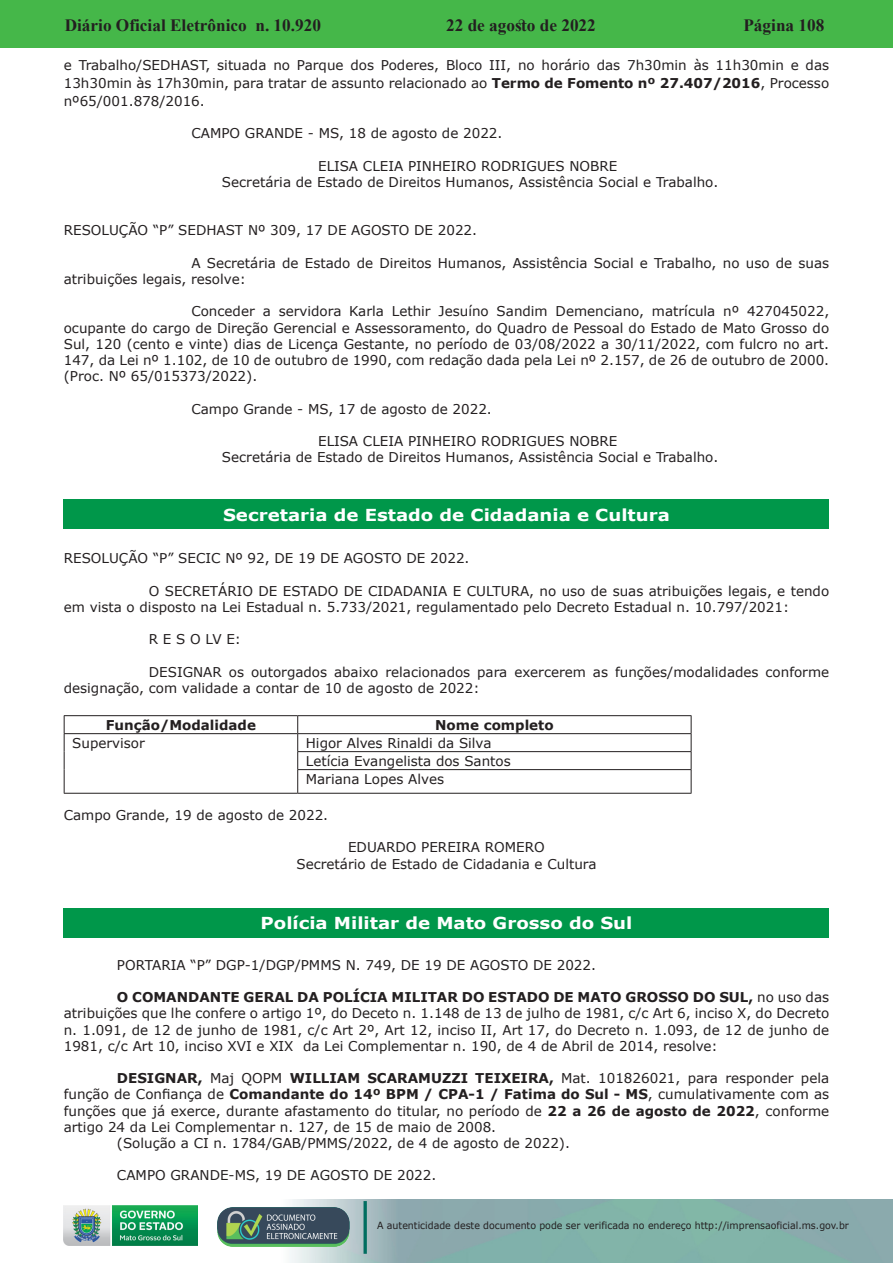
<style>
.page{position:relative;width:893px;height:1263px;background:#fff}
.page>*{position:absolute;margin:0;border:0;box-sizing:border-box;transform-origin:0 0}
.t1{font:700 17.25px "Times New Roman";color:#231f20}
.Atos_Pessoal_Executi{font:700 16.5px "Verdana";color:#fff;scale:1.1 1}
.Normal_wrd_87{font:13.5px/16.2px "Verdana";color:#231f20;text-align:justify}
.Normal_wrd_15{font:13.5px/16.2px "Verdana";color:#231f20}
.Normal_wrd_62{font:13.5px/16.2px "Verdana";color:#231f20}
.Normal_wrd_13{font:13.5px/18px "Verdana";color:#231f20;text-align:justify}
.Título_5_wrd_2{font:13.5px "Verdana";color:#231f20}
.Normal_wrd_62-2{font:700 13.5px "Verdana";color:#231f20}
.t2{font:9.9px "Verdana";color:#231f20;scale:.95 1}
.s1{font-weight:700}
</style>
<div class="page">
<div style="left:0;top:0;width:893px;height:48px;background:#45b749"></div>
<img style="left:63px;top:1199px;width:830px;height:64px">
<img style="left:364px;top:1202px;width:2px;height:51px">
<img style="left:218px;top:1207px;width:132px;height:39px">
<img style="left:64px;top:1205px;width:134px;height:41px">
<div style="left:64px;top:499px;width:765px;height:30px;background:#00974a"></div>
<hr style="left:64px;top:715px;width:234px;height:1px;background:#231f20">
<hr style="left:298px;top:715px;width:393px;height:1px;background:#231f20">
<hr style="left:64px;top:733px;width:234px;height:1px;background:#231f20">
<hr style="left:298px;top:733px;width:393px;height:1px;background:#231f20">
<hr style="left:297px;top:751px;width:394px;height:1px;background:#231f20">
<svg style="left:64px;top:716px;width:1px;height:77px"></svg>
<hr style="left:297px;top:769px;width:394px;height:1px;background:#231f20">
<svg style="left:297px;top:716px;width:1px;height:77px"></svg>
<svg style="left:691px;top:716px;width:1px;height:77px"></svg>
<hr style="left:64px;top:793px;width:234px;height:1px;background:#231f20">
<hr style="left:298px;top:793px;width:393px;height:1px;background:#231f20">
<div style="left:64px;top:908px;width:765px;height:29px;background:#00974a"></div>
<p class="t1" style="left:65px;top:13px;width:258px">Diário Oficial Eletrônico n. 10.920</p>
<p class="t1" style="left:446px;top:13px;width:151px">22 de agosto de 2022</p>
<p class="t1" style="left:743px;top:13px;width:82px">Página 108</p>
<p class="Normal_wrd_13" style="left:64px;top:56px;width:767px">e Trabalho/SEDHAST, situada no Parque dos Poderes, Bloco III, no horário das 7h30min às 11h30min e das 13h30min às 17h30min, para tratar de assunto relacionado ao <span class="s1">Termo de Fomento nº 27.407/2016</span>, Processo nº65/001.878/2016.</p>
<p class="Normal_wrd_13" style="left:191px;top:124px;width:313px">CAMPO GRANDE - MS, 18 de agosto de 2022.</p>
<p class="Normal_wrd_13" style="left:318px;top:157px;width:301px">ELISA CLEIA PINHEIRO RODRIGUES NOBRE</p>
<p class="Normal_wrd_13" style="left:222px;top:173px;width:498px">Secretária de Estado de Direitos Humanos, Assistência Social e Trabalho.</p>
<p class="Normal_wrd_15" style="left:64px;top:222px;width:415px">RESOLUÇÃO “P” SEDHAST Nº 309, 17 DE AGOSTO DE 2022.</p>
<p class="Normal_wrd_15" style="left:64px;top:255px;width:767px;text-indent:128px">A Secretária de Estado de Direitos Humanos, Assistência Social e Trabalho, no uso de suas atribuições legais, resolve:</p>
<p class="Normal_wrd_15" style="left:64px;top:303px;width:767px;text-align:justify;text-indent:128px">Conceder a servidora Karla Lethir Jesuíno Sandim Demenciano, matrícula nº 427045022, ocupante do cargo de Direção Gerencial e Assessoramento, do Quadro de Pessoal do Estado de Mato Grosso do Sul, 120 (cento e vinte) dias de Licença Gestante, no período de 03/08/2022 a 30/11/2022, com fulcro no art.<br>147, da Lei nº 1.102, de 10 de outubro de 1990, com redação dada pela Lei nº 2.157, de 26 de outubro de 2000. (Proc. Nº 65/015373/2022).</p>
<p class="Normal_wrd_15" style="left:191px;top:401px;width:302px">Campo Grande - MS, 17 de agosto de 2022.</p>
<p class="Normal_wrd_15" style="left:318px;top:433px;width:301px">ELISA CLEIA PINHEIRO RODRIGUES NOBRE</p>
<p class="Normal_wrd_15" style="left:222px;top:449px;width:498px">Secretária de Estado de Direitos Humanos, Assistência Social e Trabalho.</p>
<p class="Atos_Pessoal_Executi" style="left:223px;top:503px;width:408px">Secretaria de Estado de Cidadania e Cultura</p>
<p class="Normal_wrd_62" style="left:64px;top:550px;width:407px">RESOLUÇÃO “P” SECIC Nº 92, DE 19 DE AGOSTO DE 2022.</p>
<p class="Normal_wrd_62" style="left:64px;top:583px;width:767px;text-indent:85px">O SECRETÁRIO DE ESTADO DE CIDADANIA E CULTURA, no uso de suas atribuições legais, e tendo em vista o disposto na Lei Estadual n. 5.733/2021, regulamentado pelo Decreto Estadual n. 10.797/2021:</p>
<p class="Normal_wrd_62" style="left:149px;top:631px;width:94px">R E S O LV E:</p>
<p class="Normal_wrd_62" style="left:64px;top:664px;width:767px;text-indent:85px">DESIGNAR os outorgados abaixo relacionados para exercerem as funções/modalidades conforme designação, com validade a contar de 10 de agosto de 2022:</p>
<p class="Normal_wrd_62-2" style="left:106px;top:715px;width:152px">Função/Modalidade</p>
<p class="Normal_wrd_62-2" style="left:435px;top:715px;width:120px">Nome completo</p>
<p class="Normal_wrd_62" style="left:72px;top:735px;width:74px">Supervisor</p>
<p class="Normal_wrd_62" style="left:306px;top:735px;width:187px">Higor Alves Rinaldi da Silva</p>
<p class="Normal_wrd_62" style="left:306px;top:753px;width:206px">Letícia Evangelista dos Santos</p>
<p class="Normal_wrd_62" style="left:306px;top:771px;width:140px">Mariana Lopes Alves</p>
<p class="Normal_wrd_62" style="left:64px;top:807px;width:266px">Campo Grande, 19 de agosto de 2022.</p>
<p class="Normal_wrd_62" style="left:348px;top:839px;width:198px">EDUARDO PEREIRA ROMERO</p>
<p class="Normal_wrd_62" style="left:296px;top:855px;width:301px">Secretário de Estado de Cidadania e Cultura</p>
<p class="Atos_Pessoal_Executi" style="left:261px;top:911px;width:340px">Polícia Militar de Mato Grosso do Sul</p>
<p class="Título_5_wrd_2" style="left:117px;top:955px;width:481px">PORTARIA “P” DGP-1/DGP/PMMS N. 749, DE 19 DE AGOSTO DE 2022.</p>
<p class="Normal_wrd_87" style="left:64px;top:989px;width:767px;text-indent:53px"><span class="s1">O COMANDANTE GERAL DA POLÍCIA MILITAR DO ESTADO DE MATO GROSSO DO SUL,</span> no uso das atribuições que lhe confere o artigo 1º, do Deceto n. 1.148 de 13 de julho de 1981, c/c Art 6, inciso X, do Decreto n. 1.091, de 12 de junho de 1981, c/c Art 2º, Art 12, inciso II, Art 17, do Decreto n. 1.093, de 12 de junho de 1981, c/c Art 10, inciso XVI e XIX da Lei Complementar n. 190, de 4 de Abril de 2014, resolve:</p>
<p class="Normal_wrd_87" style="left:64px;top:1070px;width:767px;text-indent:53px"><span class="s1">DESIGNAR,</span> Maj QOPM <span class="s1">WILLIAM SCARAMUZZI TEIXEIRA,</span> Mat. 101826021, para responder pela função de Confiança de <span class="s1">Comandante do 14º BPM / CPA-1 / Fatima do Sul - MS</span>, cumulativamente com as funções que já exerce, durante afastamento do titular, no período de <span class="s1">22 a 26 de agosto de 2022</span>, conforme artigo 24 da Lei Complementar n. 127, de 15 de maio de 2008.</p>
<p class="Normal_wrd_87" style="left:117px;top:1135px;width:455px">(Solução a CI n. 1784/GAB/PMMS/2022, de 4 de agosto de 2022).</p>
<p class="Normal_wrd_87" style="left:117px;top:1167px;width:321px">CAMPO GRANDE-MS, 19 DE AGOSTO DE 2022.</p>
<p class="t2" style="left:377px;top:1219px;width:498px">A autenticidade deste documento pode ser verificada no endereço http://imprensaoficial.ms.gov.br</p>
</div>
